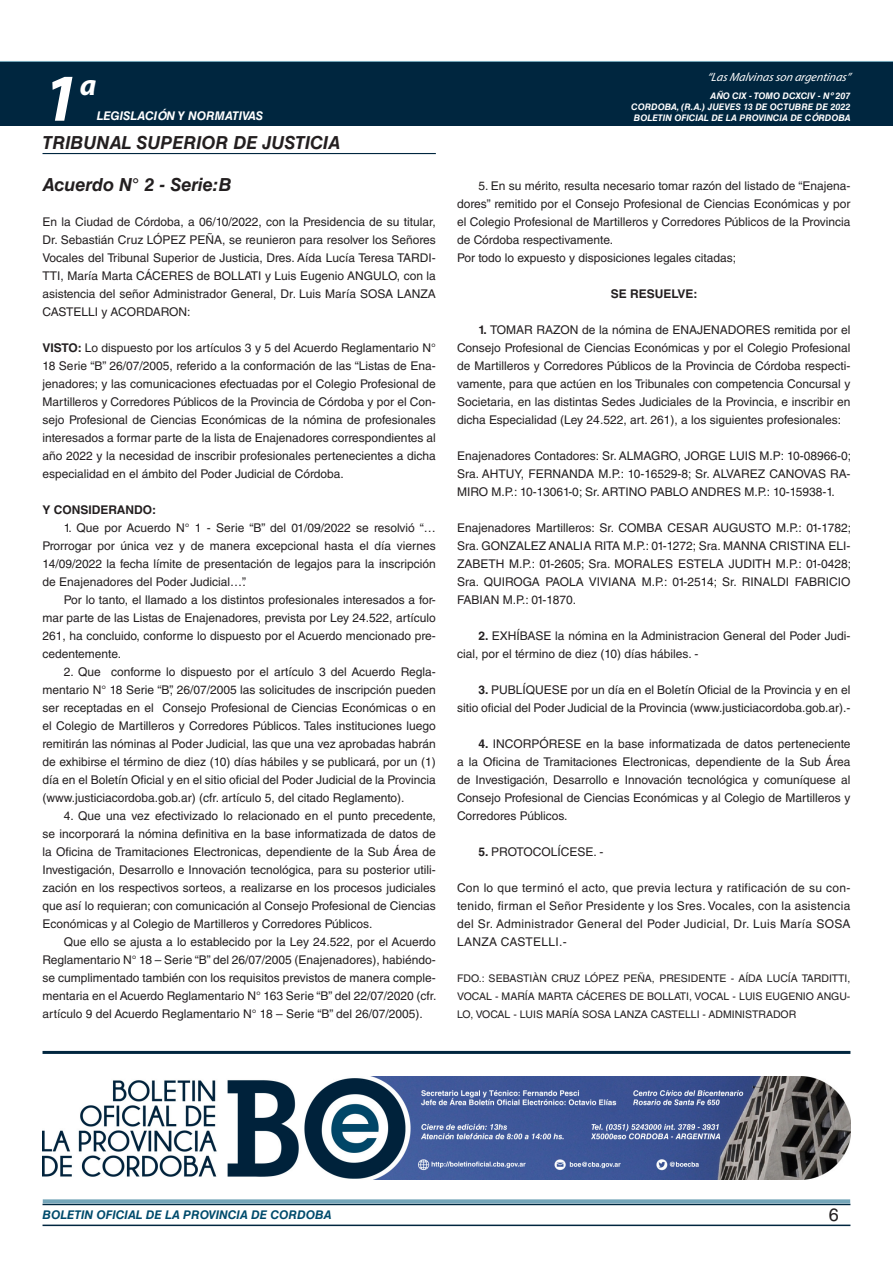
<style>
.page{position:relative;width:893px;height:1263px;background:#fff}
.page>*{position:absolute;margin:0;border:0;box-sizing:border-box;transform-origin:0 0}
.t1{font:italic 700 67.5px "Myriad Pro";color:#fff}
.t2{font:italic 700 30px "Myriad Pro";color:#fff}
.NOMBRE_DE_MINISTERIO{font:italic 700 18px "Helvetica LT Std";color:#231f20}
.t3{font:18px "Helvetica LT Std";color:#231f20}
.TEXTO_BASE{font:12px/18px "Helvetica LT Std";color:#231f20;text-align:justify}
.t4{font:italic 700 12px "Helvetica LT Std";color:#004b6c}
.t5{font:italic 12px "Myriad Pro";color:#fff}
.t6{font:italic 700 12px "Helvetica LT Std";color:#fff}
.TEXTO_BASE-2{font:700 12px "Helvetica LT Std";color:#231f20}
.RESUELVE{font:700 12px "Helvetica LT Std";color:#231f20}
.FIRMA{font:10.5px/18px "Helvetica LT Std";color:#231f20;text-align:justify}
.t7{font:italic 700 9px/10.8px "Helvetica LT Std";color:#fff;text-align:justify}
.s1{font-weight:700}
</style>
<div class="page">
<div style="left:0;top:61px;width:893px;height:6px;background:#73a5b8"></div>
<div style="left:0;top:62px;width:893px;height:64px;background:#00263f"></div>
<hr style="left:43px;top:1224px;width:807px;height:2px;background:#00263f">
<div style="left:42px;top:1198px;width:809px;height:8px;background:#fff;opacity:.75"></div>
<hr style="left:43px;top:153px;width:393px;height:1px;background:#00263f">
<hr style="left:43px;top:1051px;width:807px;height:3px;background:#00263f">
<img style="left:43px;top:1076px;width:807px;height:104px">
<h1 class="t1" style="left:43px;top:54px;width:38px">1</h1>
<h2 class="t2" style="left:80px;top:66px;width:18px">a</h2>
<p class="t6" style="left:97px;top:109px;width:168px">LEGISLACIÓN Y NORMATIVAS</p>
<p class="NOMBRE_DE_MINISTERIO" style="left:43px;top:131px;width:299px">TRIBUNAL SUPERIOR DE JUSTICIA</p>
<p class="NOMBRE_DE_MINISTERIO" style="left:43px;top:174px;width:191px">Acuerdo N° 2 - Serie:B</p>
<p class="TEXTO_BASE" style="left:43px;top:213px;width:395px">En la Ciudad de Córdoba, a 06/10/2022, con la Presidencia de su titular, Dr. Sebastián Cruz LÓPEZ PEÑA, se reunieron para resolver los Señores Vocales del Tribunal Superior de Justicia, Dres. Aída Lucía Teresa TARDI-TTI, María Marta CÁCERES de BOLLATI y Luis Eugenio ANGULO, con la asistencia del señor Administrador General, Dr. Luis María SOSA LANZA CASTELLI y ACORDARON:</p>
<p class="TEXTO_BASE" style="left:43px;top:339px;width:395px"><span class="s1">VISTO:</span> Lo dispuesto por los artículos 3 y 5 del Acuerdo Reglamentario N° 18 Serie “B” 26/07/2005, referido a la conformación de las “Listas de Ena&shy;jenadores; y las comunicaciones efectuadas por el Colegio Profesional de Martilleros y Corredores Públicos de la Provincia de Córdoba y por el Con&shy;sejo Profesional de Ciencias Económicas de la nómina de profesionales interesados a formar parte de la lista de Enajenadores correspondientes al año 2022 y la necesidad de inscribir profesionales pertenecientes a dicha especialidad en el ámbito del Poder Judicial de Córdoba.</p>
<p class="TEXTO_BASE-2" style="left:43px;top:502px;width:115px">Y CONSIDERANDO:</p>
<p class="TEXTO_BASE" style="left:43px;top:519px;width:395px;text-indent:21px">1. Que por Acuerdo N° 1 - Serie “B” del 01/09/2022 se resolvió “… Prorrogar por única vez y de manera excepcional hasta el día viernes 14/09/2022 la fecha límite de presentación de legajos para la inscripción de Enajenadores del Poder Judicial…”.</p>
<p class="TEXTO_BASE" style="left:43px;top:591px;width:395px;text-indent:21px">Por lo tanto, el llamado a los distintos profesionales interesados a for&shy;mar parte de las Listas de Enajenadores, prevista por Ley 24.522, artículo 261, ha concluido, conforme lo dispuesto por el Acuerdo mencionado pre&shy;cedentemente.</p>
<p class="TEXTO_BASE" style="left:43px;top:663px;width:395px;text-indent:21px">2. Que conforme lo dispuesto por el artículo 3 del Acuerdo Regla&shy;mentario N° 18 Serie “B”, 26/07/2005 las solicitudes de inscripción pueden ser receptadas en el Consejo Profesional de Ciencias Económicas o en el Colegio de Martilleros y Corredores Públicos. Tales instituciones luego remitirán las nóminas al Poder Judicial, las que una vez aprobadas habrán de exhibirse el término de diez (10) días hábiles y se publicará, por un (1) día en el Boletín Oficial y en el sitio oficial del Poder Judicial de la Provincia (www.justiciacordoba.gob.ar) (cfr. artículo 5, del citado Reglamento).</p>
<p class="TEXTO_BASE" style="left:43px;top:807px;width:395px;text-indent:21px">4. Que una vez efectivizado lo relacionado en el punto precedente, se incorporará la nómina definitiva en la base informatizada de datos de la Oficina de Tramitaciones Electronicas, dependiente de la Sub Área de Investigación, Desarrollo e Innovación tecnológica, para su posterior utili&shy;zación en los respectivos sorteos, a realizarse en los procesos judiciales que así lo requieran; con comunicación al Consejo Profesional de Ciencias Económicas y al Colegio de Martilleros y Corredores Públicos.</p>
<p class="TEXTO_BASE" style="left:43px;top:933px;width:396px;text-indent:21px">Que ello se ajusta a lo establecido por la Ley 24.522, por el Acuerdo Reglamentario N° 18 – Serie “B” del 26/07/2005 (Enajenadores), habiéndo&shy;se cumplimentado también con los requisitos previstos de manera comple&shy;mentaria en el Acuerdo Reglamentario N° 163 Serie “B” del 22/07/2020 (cfr. artículo 9 del Acuerdo Reglamentario N° 18 – Serie “B” del 26/07/2005).</p>
<p class="t5" style="left:707px;top:70px;width:145px">“LasMalvinasson argentinas”</p>
<p class="t7" style="left:631px;top:91px;width:221px;text-indent:79px">AÑO CIX - TOMO DCXCIV - Nº 207<br>CORDOBA, (R.A.) JUEVES 13 DE OCTUBRE DE 2022<br>BOLETIN OFICIAL DE LA PROVINCIA DE CÓRDOBA</p>
<p class="TEXTO_BASE" style="left:457px;top:177px;width:395px;text-indent:21px">5. En su mérito, resulta necesario tomar razón del listado de “Enajena&shy;dores” remitido por el Consejo Profesional de Ciencias Económicas y por el Colegio Profesional de Martilleros y Corredores Públicos de la Provincia de Córdoba respectivamente.</p>
<p class="TEXTO_BASE" style="left:457px;top:249px;width:280px">Por todo lo expuesto y disposiciones legales citadas;</p>
<p class="RESUELVE" style="left:611px;top:286px;width:88px">SE RESUELVE:</p>
<p class="TEXTO_BASE" style="left:457px;top:321px;width:395px;text-indent:21px"><span class="s1">1.</span> TOMAR RAZON de la nómina de ENAJENADORES remitida por el Consejo Profesional de Ciencias Económicas y por el Colegio Profesional de Martilleros y Corredores Públicos de la Provincia de Córdoba respecti&shy;vamente, para que actúen en los Tribunales con competencia Concursal y Societaria, en las distintas Sedes Judiciales de la Provincia, e inscribir en dicha Especialidad (Ley 24.522, art. 261), a los siguientes profesionales:</p>
<p class="TEXTO_BASE" style="left:457px;top:447px;width:395px">Enajenadores Contadores: Sr. ALMAGRO, JORGE LUIS M.P: 10-08966-0; Sra. AHTUY, FERNANDA M.P.: 10-16529-8; Sr. ALVAREZ CANOVAS RA-MIRO M.P.: 10-13061-0; Sr. ARTINO PABLO ANDRES M.P.: 10-15938-1.</p>
<p class="TEXTO_BASE" style="left:457px;top:519px;width:395px">Enajenadores Martilleros: Sr. COMBA CESAR AUGUSTO M.P.: 01-1782; Sra. GONZALEZ ANALIA RITA M.P.: 01-1272; Sra. MANNA CRISTINA ELI-ZABETH M.P.: 01-2605; Sra. MORALES ESTELA JUDITH M.P.: 01-0428; Sra. QUIROGA PAOLA VIVIANA M.P.: 01-2514; Sr. RINALDI FABRICIO FABIAN M.P.: 01-1870.</p>
<p class="TEXTO_BASE" style="left:457px;top:627px;width:395px;text-indent:21px"><span class="s1">2.</span> EXHÍBASE la nómina en la Administracion General del Poder Judi&shy;cial, por el término de diez (10) días hábiles. -</p>
<p class="TEXTO_BASE" style="left:457px;top:681px;width:395px;text-align:right"><span class="s1">3.</span> PUBLÍQUESE por un día en el Boletín Oficial de la Provincia y en el sitio oficial del Poder Judicial de la Provincia (www.justiciacordoba.gob.ar).-</p>
<p class="TEXTO_BASE" style="left:457px;top:735px;width:395px;text-indent:21px"><span class="s1">4.</span> INCORPÓRESE en la base informatizada de datos perteneciente a la Oficina de Tramitaciones Electronicas, dependiente de la Sub Área de Investigación, Desarrollo e Innovación tecnológica y comuníquese al Consejo Profesional de Ciencias Económicas y al Colegio de Martilleros y Corredores Públicos.</p>
<p class="TEXTO_BASE" style="left:478px;top:843px;width:126px"><span class="s1">5.</span> PROTOCOLÍCESE. -</p>
<p class="TEXTO_BASE" style="left:457px;top:879px;width:395px">Con lo que terminó el acto, que previa lectura y ratificación de su con&shy;tenido, firman el Señor Presidente y los Sres. Vocales, con la asistencia del Sr. Administrador General del Poder Judicial, Dr. Luis María SOSA LANZA CASTELLI.-</p>
<p class="FIRMA" style="left:457px;top:969px;width:395px">FDO.: SEBASTIÀN CRUZ LÓPEZ PEÑA, PRESIDENTE - AÍDA LUCÍA TARDITTI, VOCAL - MARÍA MARTA CÁCERES DE BOLLATI, VOCAL - LUIS EUGENIO ANGU-LO, VOCAL - LUIS MARÍA SOSA LANZA CASTELLI - ADMINISTRADOR</p>
<p class="t4" style="left:43px;top:1208px;width:290px">BOLETIN OFICIAL DE LA PROVINCIA DE CORDOBA</p>
<h3 class="t3" style="left:829px;top:1204px;width:12px">6</h3>
</div>
